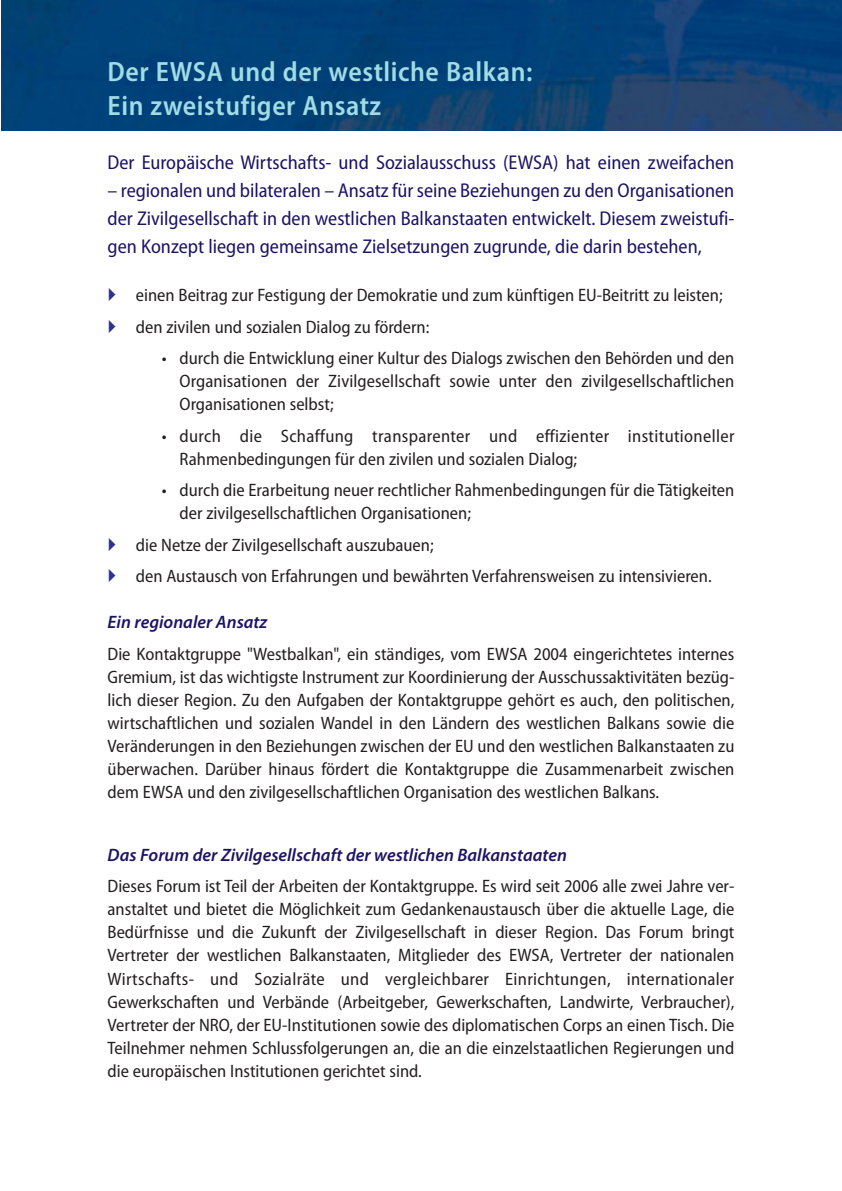
<style>
.page{position:relative;width:842px;height:1191px;background:#fff}
.page>*{position:absolute;margin:0;border:0;box-sizing:border-box;transform-origin:0 0}
.t1{font:600 semi-condensed 28px/34.2px "Myriad Pro";letter-spacing:.02em;color:#a1dbe3}
.t2{font:semi-condensed 20px/28px "Myriad Pro";color:#1b1464;text-align:justify}
.t3{font:semi-condensed 18px/23px "Myriad Pro";color:#231f20;text-align:justify}
.t4{font:semi-condensed 18px/23px "Myriad Pro";letter-spacing:.02em;color:#231f20}
.t5{font:italic 600 18px "Myriad Pro";color:#1b1464}
</style>
<div class="page">
<img style="left:1px;top:1px;width:841px;height:129px">
<h1 class="t1" style="left:108px;top:57px;width:426px">Der EWSA und der westliche Balkan:<br>Ein zweistufiger Ansatz</h1>
<p class="t2" style="left:108px;top:150px;width:628px">Der Europäische Wirtschafts- und Sozialausschuss (EWSA) hat einen zweifachen</p>
<p class="t2" style="left:108px;top:178px;width:628px">– regionalen und bilateralen – Ansatz für seine Beziehungen zu den Organisationen der Zivilgesellschaft in den westlichen Balkanstaaten entwickelt. Diesem zweistufi&shy;gen Konzept liegen gemeinsame Zielsetzungen zugrunde, die darin bestehen,</p>
<p class="t3" style="left:136px;top:281px;width:588px;line-height:31.6px">einen Beitrag zur Festigung der Demokratie und zum künftigen EU-Beitritt zu leisten; den zivilen und sozialen Dialog zu fördern:</p>
<p class="t3" style="left:180px;top:348px;width:556px;text-indent:-18px">• durch die Entwicklung einer Kultur des Dialogs zwischen den Behörden und den Organisationen der Zivilgesellschaft sowie unter den zivilgesellschaftlichen Organisationen selbst;</p>
<p class="t4" style="left:180px;top:426px;width:556px;text-indent:-18px">• durch die Schaffung transparenter und effizienter institutioneller<br>Rahmenbedingungen für den zivilen und sozialen Dialog;</p>
<p class="t3" style="left:180px;top:480px;width:556px;text-indent:-18px">• durch die Erarbeitung neuer rechtlicher Rahmenbedingungen für die Tätigkeiten der zivilgesellschaftlichen Organisationen;</p>
<p class="t3" style="left:136px;top:530px;width:577px;line-height:31.6px">die Netze der Zivilgesellschaft auszubauen;<br>den Austausch von Erfahrungen und bewährten Verfahrensweisen zu intensivieren.</p>
<p class="t5" style="left:108px;top:615px;width:161px">Ein regionaler Ansatz</p>
<p class="t3" style="left:108px;top:644px;width:628px">Die Kontaktgruppe "Westbalkan", ein ständiges, vom EWSA 2004 eingerichtetes internes Gremium, ist das wichtigste Instrument zur Koordinierung der Ausschussaktivitäten bezüg&shy;lich dieser Region. Zu den Aufgaben der Kontaktgruppe gehört es auch, den politischen, wirtschaftlichen und sozialen Wandel in den Ländern des westlichen Balkans sowie die Veränderungen in den Beziehungen zwischen der EU und den westlichen Balkanstaaten zu überwachen. Darüber hinaus fördert die Kontaktgruppe die Zusammenarbeit zwischen dem EWSA und den zivilgesellschaftlichen Organisation des westlichen Balkans.</p>
<p class="t5" style="left:108px;top:848px;width:461px">Das Forum der Zivilgesellschaft der westlichen Balkanstaaten</p>
<p class="t3" style="left:108px;top:876px;width:628px">Dieses Forum ist Teil der Arbeiten der Kontaktgruppe. Es wird seit 2006 alle zwei Jahre ver&shy;anstaltet und bietet die Möglichkeit zum Gedankenaustausch über die aktuelle Lage, die Bedürfnisse und die Zukunft der Zivilgesellschaft in dieser Region. Das Forum bringt Vertreter der westlichen Balkanstaaten, Mitglieder des EWSA, Vertreter der nationalen Wirtschafts- und Sozialräte und vergleichbarer Einrichtungen, internationaler Gewerkschaften und Verbände (Arbeitgeber, Gewerkschaften, Landwirte, Verbraucher), Vertreter der NRO, der EU-Institutionen sowie des diplomatischen Corps an einen Tisch. Die Teilnehmer nehmen Schlussfolgerungen an, die an die einzelstaatlichen Regierungen und die europäischen Institutionen gerichtet sind.</p>
</div>
